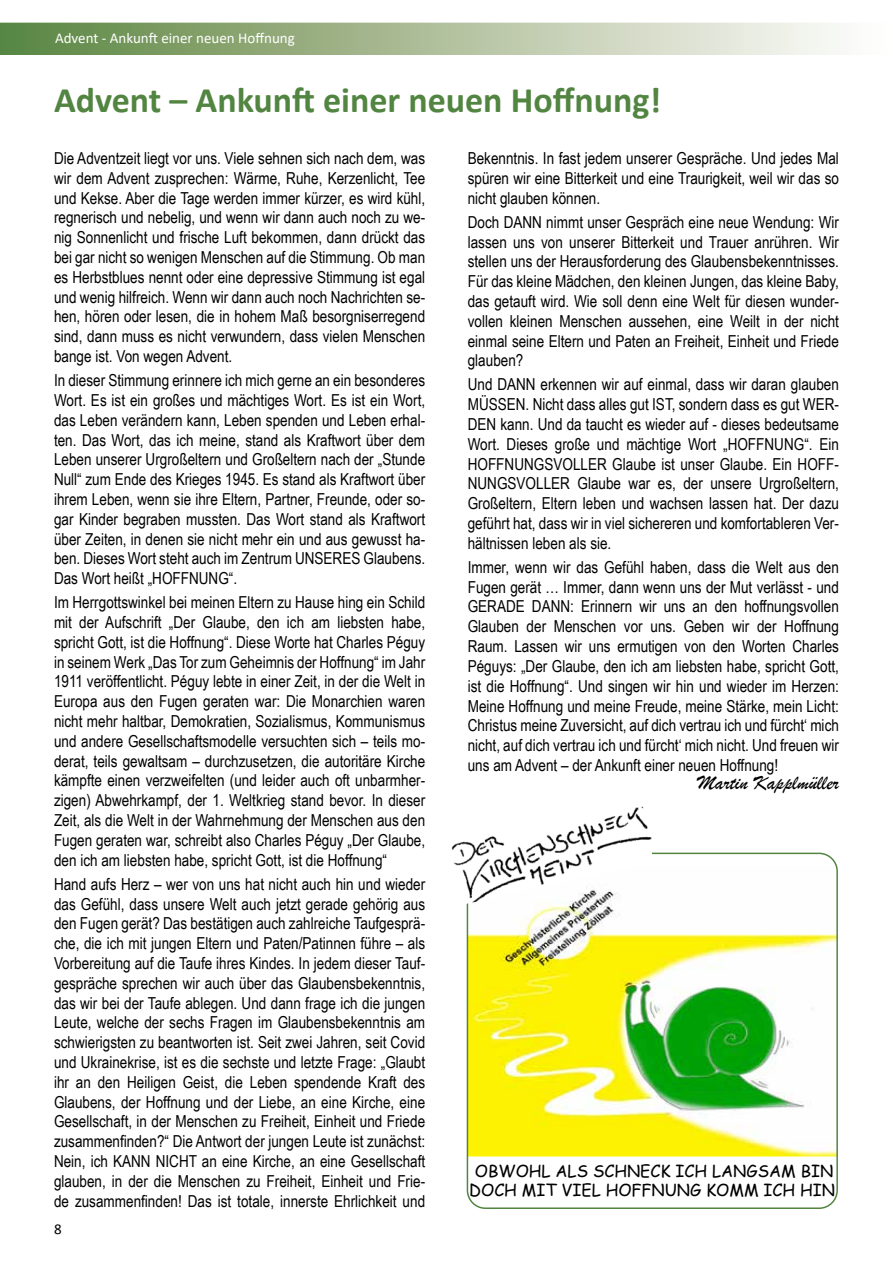
<style>
.page{position:relative;width:893px;height:1263px;background:#fff}
.page>*{position:absolute;margin:0;border:0;box-sizing:border-box;transform-origin:0 0}
.t1{font:700 36px "Calibri";color:#528541}
.t2{font:21px "Brush Script";color:#000}
.t3{font:16.5px/19.8px "Arial Narrow";color:#000;text-align:justify}
.t4{font:16.5px/19.8px "Comic Sans MS";color:#000;text-align:center}
.t5{font:15px "Calibri";color:#fff}
.t6{font:15px "Calibri";color:#000}
</style>
<div class="page">
<svg style="left:0;top:23px;width:837px;height:32px;background:#abbd98"></svg>
<img style="left:470px;top:907px;width:365px;height:249px">
<div style="left:467px;top:853px;width:371px;height:356px;border:2px solid #528541;border-radius:18px"></div>
<img style="left:452px;top:806px;width:200px;height:101px">
<p class="t5" style="left:55px;top:28px;width:241px">Advent - Ankunft einer neuen Hoffnung</p>
<h1 class="t1" style="left:54px;top:75px;width:609px">Advent – Ankunft einer neuen Hoffnung!</h1>
<p class="t3" style="left:54px;top:148px;width:373px">Die Adventzeit liegt vor uns. Viele sehnen sich nach dem, was wir dem Advent zusprechen: Wärme, Ruhe, Kerzenlicht, Tee und Kekse. Aber die Tage werden immer kürzer, es wird kühl, regnerisch und nebelig, und wenn wir dann auch noch zu we&shy;nig Sonnenlicht und frische Luft bekommen, dann drückt das bei gar nicht so wenigen Menschen auf die Stimmung. Ob man es Herbstblues nennt oder eine depressive Stimmung ist egal und wenig hilfreich. Wenn wir dann auch noch Nachrichten se&shy;hen, hören oder lesen, die in hohem Maß besorgniserregend sind, dann muss es nicht verwundern, dass vielen Menschen bange ist. Von wegen Advent.</p>
<p class="t3" style="left:54px;top:370px;width:373px">In dieser Stimmung erinnere ich mich gerne an ein besonderes Wort. Es ist ein großes und mächtiges Wort. Es ist ein Wort, das Leben verändern kann, Leben spenden und Leben erhal&shy;ten. Das Wort, das ich meine, stand als Kraftwort über dem Leben unserer Urgroßeltern und Großeltern nach der „Stunde Null“ zum Ende des Krieges 1945. Es stand als Kraftwort über ihrem Leben, wenn sie ihre Eltern, Partner, Freunde, oder so&shy;gar Kinder begraben mussten. Das Wort stand als Kraftwort über Zeiten, in denen sie nicht mehr ein und aus gewusst ha&shy;ben. Dieses Wort steht auch im Zentrum UNSERES Glaubens.<br>Das Wort heißt „HOFFNUNG“.</p>
<p class="t3" style="left:54px;top:592px;width:373px">Im Herrgottswinkel bei meinen Eltern zu Hause hing ein Schild mit der Aufschrift „Der Glaube, den ich am liebsten habe, spricht Gott, ist die Hoffnung“. Diese Worte hat Charles Péguy in seinem Werk „Das Tor zum Geheimnis der Hoffnung“ im Jahr 1911 veröffentlicht. Péguy lebte in einer Zeit, in der die Welt in Europa aus den Fugen geraten war: Die Monarchien waren nicht mehr haltbar, Demokratien, Sozialismus, Kommunismus und andere Gesellschaftsmodelle versuchten sich – teils mo&shy;derat, teils gewaltsam – durchzusetzen, die autoritäre Kirche kämpfte einen verzweifelten (und leider auch oft unbarmher&shy;zigen) Abwehrkampf, der 1. Weltkrieg stand bevor. In dieser Zeit, als die Welt in der Wahrnehmung der Menschen aus den Fugen geraten war, schreibt also Charles Péguy „Der Glaube, den ich am liebsten habe, spricht Gott, ist die Hoffnung“</p>
<p class="t3" style="left:54px;top:873px;width:373px">Hand aufs Herz – wer von uns hat nicht auch hin und wieder das Gefühl, dass unsere Welt auch jetzt gerade gehörig aus den Fugen gerät? Das bestätigen auch zahlreiche Taufgesprä&shy;che, die ich mit jungen Eltern und Paten/Patinnen führe – als Vorbereitung auf die Taufe ihres Kindes. In jedem dieser Tauf&shy;gespräche sprechen wir auch über das Glaubensbekenntnis, das wir bei der Taufe ablegen. Und dann frage ich die jungen Leute, welche der sechs Fragen im Glaubensbekenntnis am schwierigsten zu beantworten ist. Seit zwei Jahren, seit Covid und Ukrainekrise, ist es die sechste und letzte Frage: „Glaubt ihr an den Heiligen Geist, die Leben spendende Kraft des Glaubens, der Hoffnung und der Liebe, an eine Kirche, eine Gesellschaft, in der Menschen zu Freiheit, Einheit und Friede zusammenfinden?“ Die Antwort der jungen Leute ist zunächst:<br>Nein, ich KANN NICHT an eine Kirche, an eine Gesellschaft glauben, in der die Menschen zu Freiheit, Einheit und Frie&shy;de zusammenfinden! Das ist totale, innerste Ehrlichkeit und</p>
<p class="t6" style="left:54px;top:1218px;width:9px">8</p>
<p class="t3" style="left:468px;top:148px;width:373px">Bekenntnis. In fast jedem unserer Gespräche. Und jedes Mal spüren wir eine Bitterkeit und eine Traurigkeit, weil wir das so nicht glauben können.</p>
<p class="t3" style="left:468px;top:211px;width:373px">Doch DANN nimmt unser Gespräch eine neue Wendung: Wir lassen uns von unserer Bitterkeit und Trauer anrühren. Wir stellen uns der Herausforderung des Glaubensbekenntnisses.<br>Für das kleine Mädchen, den kleinen Jungen, das kleine Baby, das getauft wird. Wie soll denn eine Welt für diesen wunder&shy;vollen kleinen Menschen aussehen, eine Weilt in der nicht einmal seine Eltern und Paten an Freiheit, Einheit und Friede glauben?</p>
<p class="t3" style="left:468px;top:374px;width:373px">Und DANN erkennen wir auf einmal, dass wir daran glauben MÜSSEN. Nicht dass alles gut IST, sondern dass es gut WER-DEN kann. Und da taucht es wieder auf - dieses bedeutsame Wort. Dieses große und mächtige Wort „HOFFNUNG“. Ein HOFFNUNGSVOLLER Glaube ist unser Glaube. Ein HOFF-NUNGSVOLLER Glaube war es, der unsere Urgroßeltern, Großeltern, Eltern leben und wachsen lassen hat. Der dazu geführt hat, dass wir in viel sichereren und komfortableren Ver&shy;hältnissen leben als sie.</p>
<p class="t3" style="left:468px;top:556px;width:373px">Immer, wenn wir das Gefühl haben, dass die Welt aus den Fugen gerät … Immer, dann wenn uns der Mut verlässt - und GERADE DANN: Erinnern wir uns an den hoffnungsvollen Glauben der Menschen vor uns. Geben wir der Hoffnung Raum. Lassen wir uns ermutigen von den Worten Charles Péguys: „Der Glaube, den ich am liebsten habe, spricht Gott, ist die Hoffnung“. Und singen wir hin und wieder im Herzen:<br>Meine Hoffnung und meine Freude, meine Stärke, mein Licht:<br>Christus meine Zuversicht, auf dich vertrau ich und fürcht‘ mich nicht, auf dich vertrau ich und fürcht‘ mich nicht. Und freuen wir uns am Advent – der Ankunft einer neuen Hoffnung!</p>
<p class="t2" style="left:698px;top:770px;width:143px">Martin Kapplmüller</p>
<p class="t4" style="left:469px;top:1160px;width:367px">OBWOHL ALS SCHNECK ICH LANGSAM BIN<br>DOCH MIT VIEL HOFFNUNG KOMM ICH HIN</p>
</div>
